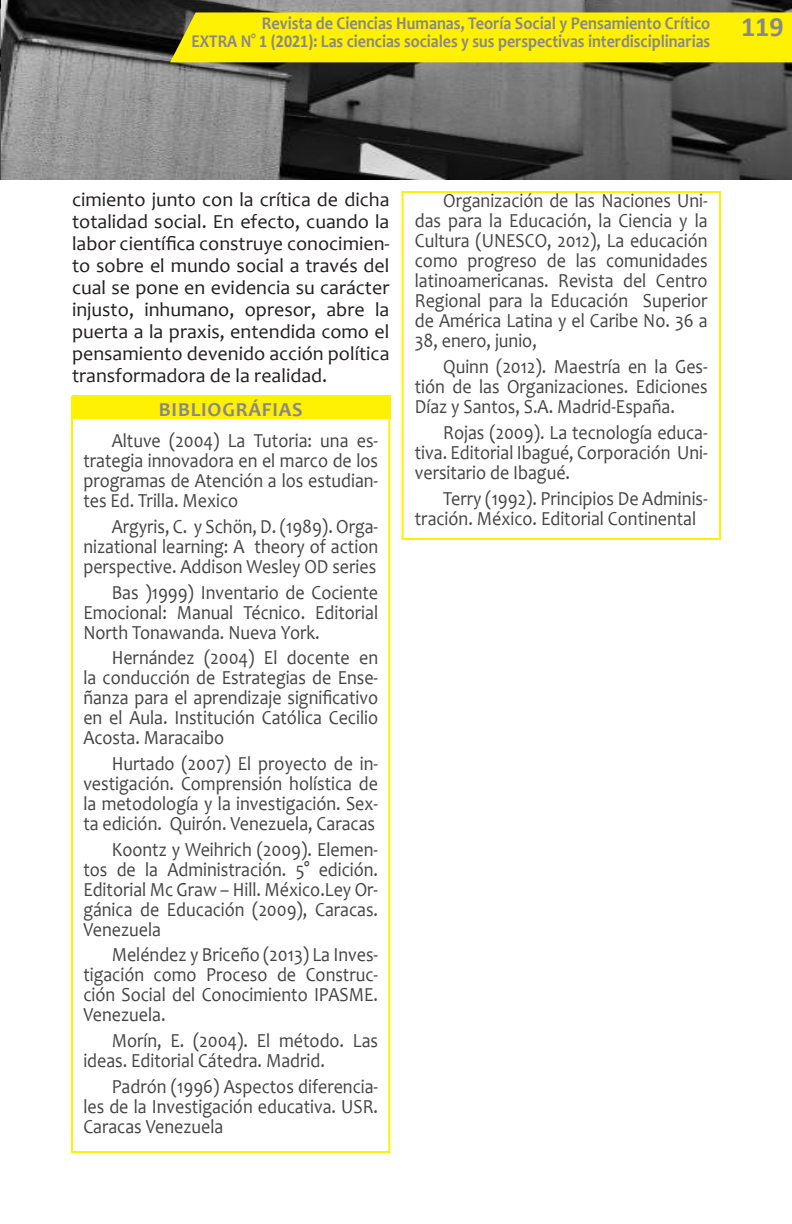
<style>
.page{position:relative;width:792px;height:1224px;background:#fff}
.page>*{position:absolute;margin:0;border:0;box-sizing:border-box;transform-origin:0 0}
.Bibliografia{font:20px/20px "Candara";color:#444;text-align:justify;scale:.9 1}
.PARRAFOOO{font:20px/22px "Candara";color:#231f20;text-align:justify}
.Titulos_de_la_introd{font:700 20px "Candara";letter-spacing:.04em;color:#888}
.t1{font:700 18px/18px "Candara";color:#888;text-align:center;scale:.9 1}
.s1{font-family:"Calibri"}
</style>
<div class="page">
<img style="left:0;top:0;width:792px;height:180px">
<svg style="left:169px;top:11px;width:623px;height:53px;background:#f0e407"></svg>
<div style="left:72px;top:395px;width:318px;height:24px;background:#fff101"></div>
<div style="left:402px;top:191px;width:319px;height:349px;border:2px solid #fff101"></div>
<div style="left:71px;top:395px;width:319px;height:758px;border:2px solid #fff101"></div>
<p class="t1" style="left:191px;top:14px;width:659px">Revista de Ciencias Humanas, Teoría Social y Pensamiento Crítico<br>EXTRA N° <span class="s1">1 (2021)</span>: Las ciencias sociales y sus perspectivas interdisciplinarias <sup>119</sup></p>
<p class="PARRAFOOO" style="left:72px;top:189px;width:319px">cimiento junto con la crítica de dicha totalidad social. En efecto, cuando la labor científica construye conocimien&shy;to sobre el mundo social a través del cual se pone en evidencia su carácter injusto, inhumano, opresor, abre la puerta a la praxis, entendida como el pensamiento devenido acción política transformadora de la realidad.</p>
<p class="Titulos_de_la_introd" style="left:159px;top:397px;width:145px">BIBLIOGRÁFIAS</p>
<p class="Bibliografia" style="left:83px;top:430px;width:329px;text-indent:28px">Altuve (2004) La Tutoria: una es&shy;trategia innovadora en el marco de los programas de Atención a los estudian&shy;tes Ed. Trilla. Mexico</p>
<p class="Bibliografia" style="left:83px;top:516px;width:329px;text-indent:28px">Argyris, C. y Schön, D. (1989). Orga&shy;nizational learning: A theory of action perspective. Addison Wesley OD series</p>
<p class="Bibliografia" style="left:83px;top:582px;width:329px;text-indent:28px">Bas )1999) Inventario de Cociente Emocional: Manual Técnico. Editorial North Tonawanda. Nueva York.</p>
<p class="Bibliografia" style="left:83px;top:647px;width:329px;text-indent:28px">Hernández (2004) El docente en la conducción de Estrategias de Ense&shy;ñanza para el aprendizaje significativo en el Aula. Institución Católica Cecilio Acosta. Maracaibo</p>
<p class="Bibliografia" style="left:83px;top:753px;width:329px;text-indent:28px">Hurtado (2007) El proyecto de in&shy;vestigación. Comprensión holística de la metodología y la investigación. Sex&shy;ta edición. Quirón. Venezuela, Caracas</p>
<p class="Bibliografia" style="left:83px;top:839px;width:329px;text-indent:28px">Koontz y Weihrich (2009). Elemen&shy;tos de la Administración. 5° edición.<br>Editorial Mc Graw – Hill. México.Ley Or&shy;gánica de Educación (2009), Caracas.<br>Venezuela</p>
<p class="Bibliografia" style="left:83px;top:945px;width:329px;text-indent:28px">Meléndez y Briceño (2013) La Inves&shy;tigación como Proceso de Construc&shy;ción Social del Conocimiento IPASME.<br>Venezuela.</p>
<p class="Bibliografia" style="left:83px;top:1030px;width:329px;text-indent:28px">Morín, E. (2004). El método. Las ideas. Editorial Cátedra. Madrid.</p>
<p class="Bibliografia" style="left:83px;top:1076px;width:329px;text-indent:28px">Padrón (1996) Aspectos diferencia&shy;les de la Investigación educativa. USR.<br>Caracas Venezuela</p>
<p class="Bibliografia" style="left:415px;top:191px;width:327px;text-indent:28px">Organización de las Naciones Uni&shy;das para la Educación, la Ciencia y la Cultura (UNESCO, 2012), La educación como progreso de las comunidades latinoamericanas. Revista del Centro Regional para la Educación Superior de América Latina y el Caribe No. 36 a 38, enero, junio,</p>
<p class="Bibliografia" style="left:415px;top:356px;width:327px;text-indent:28px">Quinn (2012). Maestría en la Ges&shy;tión de las Organizaciones. Ediciones Díaz y Santos, S.A. Madrid-España.</p>
<p class="Bibliografia" style="left:415px;top:422px;width:327px;text-indent:28px">Rojas (2009). La tecnología educa&shy;tiva. Editorial Ibagué, Corporación Uni&shy;versitario de Ibagué.</p>
<p class="Bibliografia" style="left:415px;top:488px;width:327px;text-indent:28px">Terry (1992). Principios De Adminis&shy;tración. México. Editorial Continental</p>
</div>
